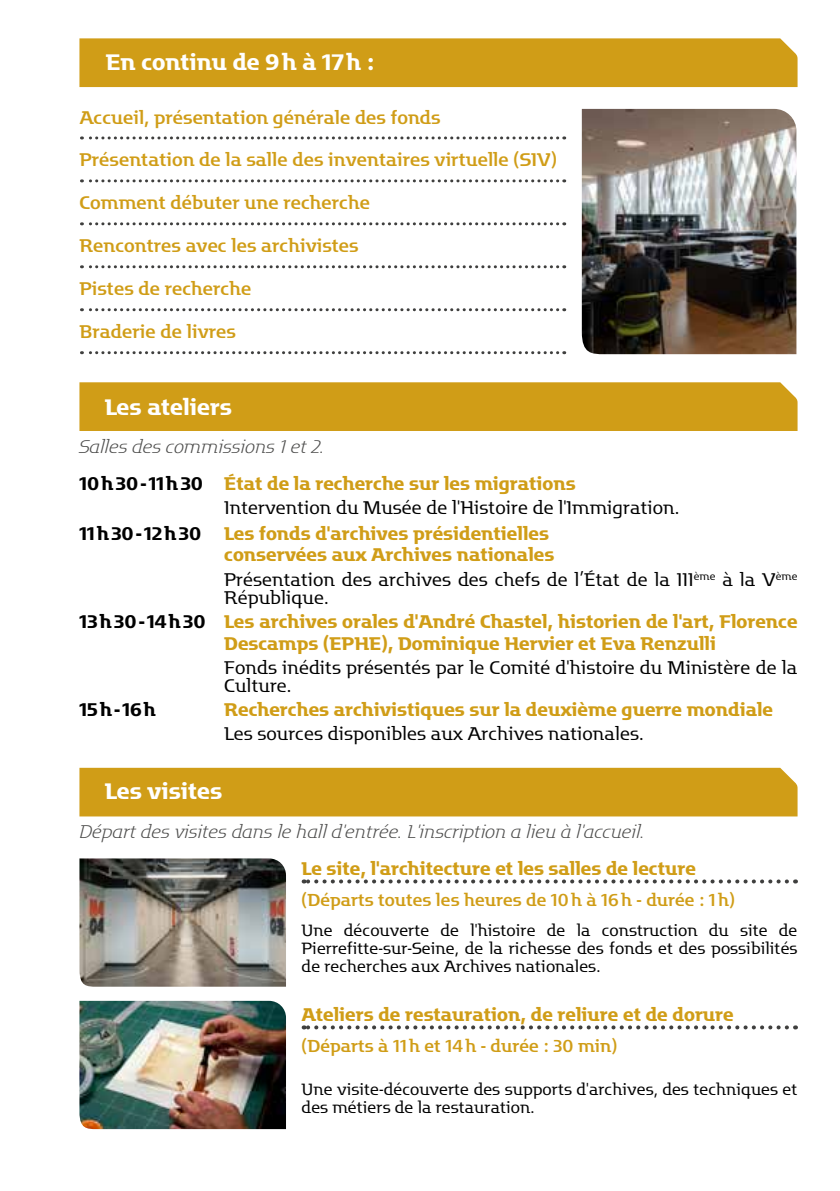
<style>
.page{position:relative;width:840px;height:1191px;background:#fff}
.page>*{position:absolute;margin:0;border:0;box-sizing:border-box;transform-origin:0 0}
.t1{font:500 22px "Motter Factum";color:#fff}
.t2{font:500 18px/21.6px "Motter Factum";color:#d09d17}
.t3{font:18px/18px "Motter Factum";color:#000}
.t4{font:18px "Motter Factum";color:#d09d17}
.t5{font:italic 300 18px "Motter Factum";color:#4a4a49}
.t6{font:500 18px "Motter Factum";letter-spacing:-.005em;color:#000}
.t7{font:17px "Motter Factum";color:#d09d17}
.t8{font:16px/18px "Motter Factum";color:#000;text-align:justify}
.s1{font-weight:500}
.s2{font-weight:500;color:#d09d17}
</style>
<div class="page">
<div style="left:79px;top:38px;width:718px;height:49px;background:#d09d17"></div>
<svg style="left:81px;top:136px;width:476px;height:3px"></svg>
<svg style="left:81px;top:222px;width:476px;height:3px"></svg>
<svg style="left:81px;top:308px;width:476px;height:3px"></svg>
<svg style="left:81px;top:179px;width:476px;height:3px"></svg>
<svg style="left:81px;top:265px;width:476px;height:3px"></svg>
<svg style="left:81px;top:351px;width:476px;height:3px"></svg>
<div style="left:79px;top:768px;width:718px;height:48px;background:#d09d17"></div>
<svg style="left:303px;top:879px;width:483px;height:4px"></svg>
<img style="left:79px;top:858px;width:207px;height:128px">
<svg style="left:303px;top:1025px;width:483px;height:4px"></svg>
<img style="left:79px;top:1000px;width:207px;height:129px">
<img style="left:581px;top:109px;width:215px;height:245px">
<div style="left:79px;top:382px;width:718px;height:49px;background:#d09d17"></div>
<p class="t1" style="left:106px;top:50px;width:270px">En continu de 9 h à 17 h :</p>
<p class="t4" style="left:79px;top:107px;width:362px">Accueil, présentation générale des fonds</p>
<p class="t4" style="left:79px;top:150px;width:478px">Présentation de la salle des inventaires virtuelle (SIV)</p>
<p class="t4" style="left:79px;top:193px;width:292px">Comment débuter une recherche</p>
<p class="t4" style="left:79px;top:236px;width:280px">Rencontres avec les archivistes</p>
<p class="t4" style="left:79px;top:279px;width:173px">Pistes de recherche</p>
<p class="t4" style="left:79px;top:322px;width:158px">Braderie de livres</p>
<p class="t1" style="left:105px;top:394px;width:129px">Les ateliers</p>
<p class="t5" style="left:79px;top:437px;width:247px">Salles des commissions 1 et 2.</p>
<p class="t3" style="left:224px;top:472px;width:456px;line-height:24px;text-indent:-145px"><span class="s1">10 h 30 - 11 h 30</span> <span class="s2">État de la recherche sur les migrations<br></span>Intervention du Musée de l'Histoire de l'Immigration.</p>
<p class="t6" style="left:79px;top:523px;width:123px">11 h 30 - 12 h 30</p>
<p class="t6" style="left:79px;top:612px;width:128px">13 h 30 - 14 h 30</p>
<p class="t2" style="left:224px;top:523px;width:331px">Les fonds d'archives présidentielles conservées aux Archives nationales</p>
<p class="t3" style="left:224px;top:571px;width:574px">Présentation des archives des chefs de l’État de la III<sup>ème</sup> à la V<sup>ème<br></sup>République.</p>
<p class="t2" style="left:224px;top:611px;width:574px">Les archives orales d'André Chastel, historien de l'art, Florence<br>Descamps (EPHE), Dominique Hervier et Eva Renzulli</p>
<p class="t3" style="left:224px;top:659px;width:574px">Fonds inédits présentés par le Comité d'histoire du Ministère de la<br>Culture.</p>
<p class="t6" style="left:79px;top:699px;width:78px">15 h - 16 h</p>
<p class="t2" style="left:224px;top:699px;width:550px">Recherches archivistiques sur la deuxième guerre mondiale</p>
<p class="t3" style="left:224px;top:725px;width:421px">Les sources disponibles aux Archives nationales.</p>
<p class="t1" style="left:105px;top:779px;width:119px">Les visites</p>
<p class="t5" style="left:79px;top:822px;width:566px">Départ des visites dans le hall d'entrée. L'inscription a lieu à l'accueil.</p>
<p class="t2" style="left:301px;top:858px;width:395px">Le site, l'architecture et les salles de lecture</p>
<p class="t7" style="left:301px;top:890px;width:434px">(Départs toutes les heures de 10 h à 16 h - durée : 1 h)</p>
<p class="t8" style="left:301px;top:922px;width:497px">Une découverte de l'histoire de la construction du site de Pierrefitte-sur-Seine, de la richesse des fonds et des possibilités de recherches aux Archives nationales.</p>
<p class="t2" style="left:301px;top:1004px;width:433px">Ateliers de restauration, de reliure et de dorure</p>
<p class="t7" style="left:301px;top:1036px;width:317px">(Départs à 11 h et 14 h - durée : 30 min)</p>
<p class="t8" style="left:301px;top:1080px;width:497px">Une visite-découverte des supports d'archives, des techniques et des métiers de la restauration.</p>
</div>
